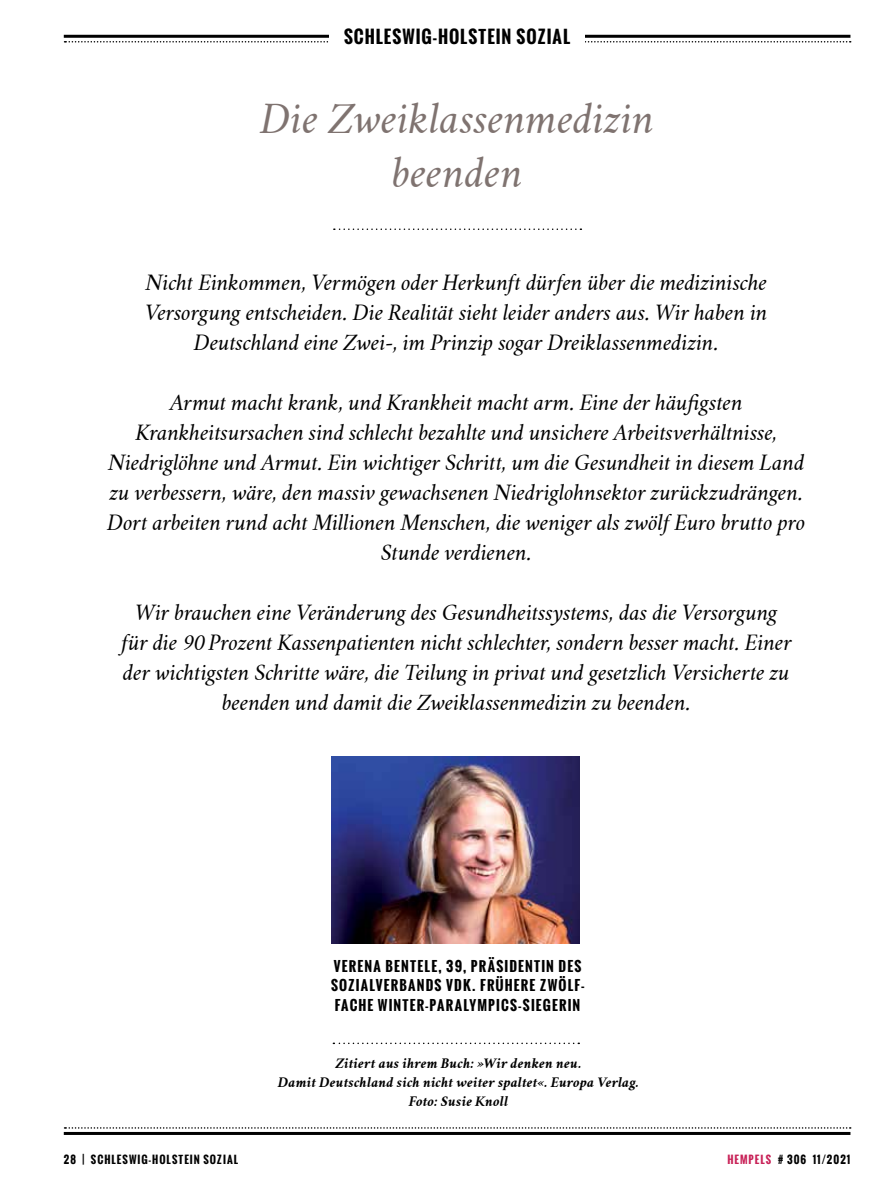
<style>
.page{position:relative;width:893px;height:1191px;background:#fff}
.page>*{position:absolute;margin:0;border:0;box-sizing:border-box;transform-origin:0 0}
.t1{font:italic 39.75px/54px "Crimson Text";letter-spacing:-.005em;color:#7f7370;text-align:center}
.t2{font:italic 21px/30px "Crimson Text";letter-spacing:-.01em;color:#000;text-align:center}
.t3{font:700 17.25px "Oswald";letter-spacing:.06em;color:#000}
.t4{font:700 13.5px/19.2px "Oswald";letter-spacing:.09em;color:#000}
.t5{font:italic 700 13.35px/19.2px "Crimson Text";letter-spacing:.01em;color:#000;text-align:center}
.t6{font:700 10.5px "Oswald";letter-spacing:.1em;color:#000}
.s1{color:#c82258}
</style>
<div class="page">
<hr style="left:64px;top:1132px;width:786px;height:3px;background:#000">
<svg style="left:65px;top:1127px;width:786px;height:1px"></svg>
<hr style="left:64px;top:35px;width:786px;height:3px;background:#000">
<svg style="left:65px;top:41px;width:786px;height:2px"></svg>
<div style="left:330px;top:23px;width:255px;height:21px;background:#fff"></div>
<img style="left:332px;top:756px;width:248px;height:187px">
<svg style="left:333px;top:1042px;width:246px;height:2px"></svg>
<svg style="left:334px;top:228px;width:247px;height:2px"></svg>
<p class="t3" style="left:344px;top:23px;width:228px">SCHLESWIG-HOLSTEIN SOZIAL</p>
<h1 class="t1" style="left:260px;top:93px;width:396px">Die Zweiklassenmedizin beenden</h1>
<p class="t2" style="left:145px;top:268px;width:624px">Nicht Einkommen, Vermögen oder Herkunft dürfen über die medizinische<br>Versorgung entscheiden. Die Realität sieht leider anders aus. Wir haben in<br>Deutschland eine Zwei-, im Prinzip sogar Dreiklassenmedizin.</p>
<p class="t2" style="left:107px;top:388px;width:700px">Armut macht krank, und Krankheit macht arm. Eine der häufigsten Krankheitsursachen sind schlecht bezahlte und unsichere Arbeitsverhältnisse, Niedriglöhne und Armut. Ein wichtiger Schritt, um die Gesundheit in diesem Land zu verbessern, wäre, den massiv gewachsenen Niedriglohnsektor zurückzudrängen.<br>Dort arbeiten rund acht Millionen Menschen, die weniger als zwölf Euro brutto pro Stunde verdienen.</p>
<p class="t2" style="left:121px;top:598px;width:672px">Wir brauchen eine Veränderung des Gesundheitssystems, das die Versorgung für die 90 Prozent Kassenpatienten nicht schlechter, sondern besser macht. Einer der wichtigsten Schritte wäre, die Teilung in privat und gesetzlich Versicherte zu beenden und damit die Zweiklassenmedizin zu beenden.</p>
<p class="t4" style="left:331px;top:957px;width:255px">VERENA BENTELE, 39, PRÄSIDENTIN DES<br>SOZIALVERBANDS VDK. FRÜHERE ZWÖLF-<br>FACHE WINTER-PARALYMPICS-SIEGERIN</p>
<p class="t5" style="left:278px;top:1053px;width:363px">Zitiert aus ihrem Buch: »Wir denken neu.<br>Damit Deutschland sich nicht weiter spaltet«. Europa Verlag.<br>Foto: Susie Knoll</p>
<p class="t6" style="left:64px;top:1151px;width:176px">28 | SCHLESWIG-HOLSTEIN SOZIAL</p>
<p class="t6" style="left:727px;top:1151px;width:124px"><span class="s1">HEMPELS</span> # 306 11/2021</p>
</div>
